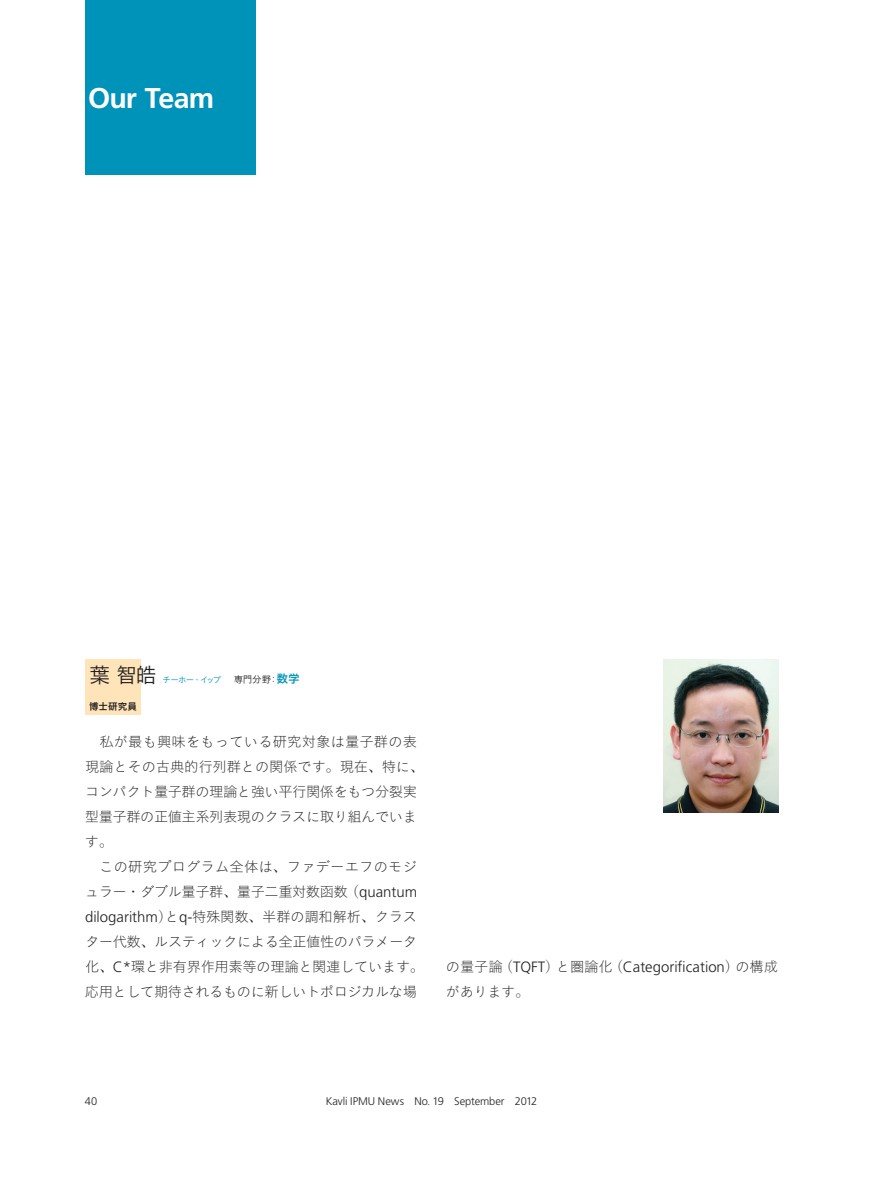
<style>
.page{position:relative;width:893px;height:1191px;background:#fff}
.page>*{position:absolute;margin:0;border:0;box-sizing:border-box;transform-origin:0 0}
.t1{font:700 28.5px "Frutiger LT Std";letter-spacing:-.03em;color:#fff}
.t2{font:21.3px "Koburina Go Std W3";color:#231f20}
.t3{font:300 14.85px "Frutiger LT Std";color:#231f20}
.t4{font:14.4px/25px "Koburina Go Std W1";letter-spacing:-.035em;color:#231f20}
.t5{font:300 11.1px "Frutiger LT Std";letter-spacing:-.01em;color:#231f20}
.t6{font:9.6px "Koburina Go Std W3";color:#231f20}
.t7{font:9.6px "Koburina Go Std W6";color:#231f20}
.t8{font:8.55px "Koburina Go Std W3";letter-spacing:-.105em;color:#0093ba}
.s1{font-family:"Ryumin Pro";font-weight:300}
.s2{font-family:"Koburina Go Std W6";font-size:11.7px;color:#0093ba}
.s3{font-family:"Frutiger LT Std";font-weight:300;font-size:14.85px}
.s4{font-family:"Koburina Go Std W1";font-weight:400;font-size:14.4px}
.s5{font-family:"Ryumin Pro";font-size:14.4px}
.s6{font-family:"Ryumin Pro";font-size:10.65px}
</style>
<div class="page">
<div style="left:85px;top:0;width:170px;height:174px;background:#0093ba"></div>
<img style="left:663px;top:660px;width:115px;height:153px">
<div style="left:85px;top:660px;width:55px;height:55px;background:#fee4b8"></div>
<h1 class="t1" style="left:88px;top:81px;width:128px">Our Team</h1>
<h2 class="t2" style="left:89px;top:658px;width:69px">葉智皓</h2>
<p class="t8" style="left:163px;top:673px;width:60px">チーホー<span class="s1">・</span>イップ</p>
<p class="t6" style="left:234px;top:672px;width:68px">専門分野<span class="s1">：</span><span class="s2">数学</span></p>
<p class="t7" style="left:89px;top:698px;width:49px">博士研究員</p>
<p class="t4" style="left:85px;top:729px;width:341px;text-indent:14px">私が最も興味をもっている研究対象は量子群の表現論とその古典的行列群との関係です<span class="s1">。</span>現在<span class="s1">、</span>特に<span class="s1">、</span>コンパクト量子群の理論と強い平行関係をもつ分裂実型量子群の正値主系列表現のクラスに取り組んでいます<span class="s1">。</span></p>
<p class="t4" style="left:85px;top:854px;width:341px;text-align:center">この研究プログラム全体は<span class="s1">、</span>ファデーエフのモジ<br>ュラー<span class="s1">・</span>ダブル量子群<span class="s1">、</span>量子二重対数函数<span class="s1">（</span><span class="s3">quantum dilogarithm</span><span class="s1">）</span>と<span class="s3">q-</span>特殊関数<span class="s1">、</span>半群の調和解析<span class="s1">、</span>クラスター代数<span class="s1">、</span>ルスティックによる全正値性のパラメータ化<span class="s1">、</span><span class="s3">C*</span>環と非有界作用素等の理論と関連しています<span class="s1">。</span>応用として期待されるものに新しいトポロジカルな場</p>
<p class="t3" style="left:446px;top:959px;width:334px"><span class="s4">の量子論</span><span class="s5">（</span>TQFT<span class="s5">）</span><span class="s4">と圏論化</span><span class="s5">（</span>Categori-cation<span class="s5">）</span><span class="s4">の構成</span></p>
<p class="t4" style="left:446px;top:979px;width:85px">があります<span class="s1">。</span></p>
<p class="t5" style="left:85px;top:1094px;width:14px">40</p>
<p class="t5" style="left:326px;top:1094px;width:213px">Kavli IPMU News No<span class="s6">.</span> 19 September 2012</p>
</div>
